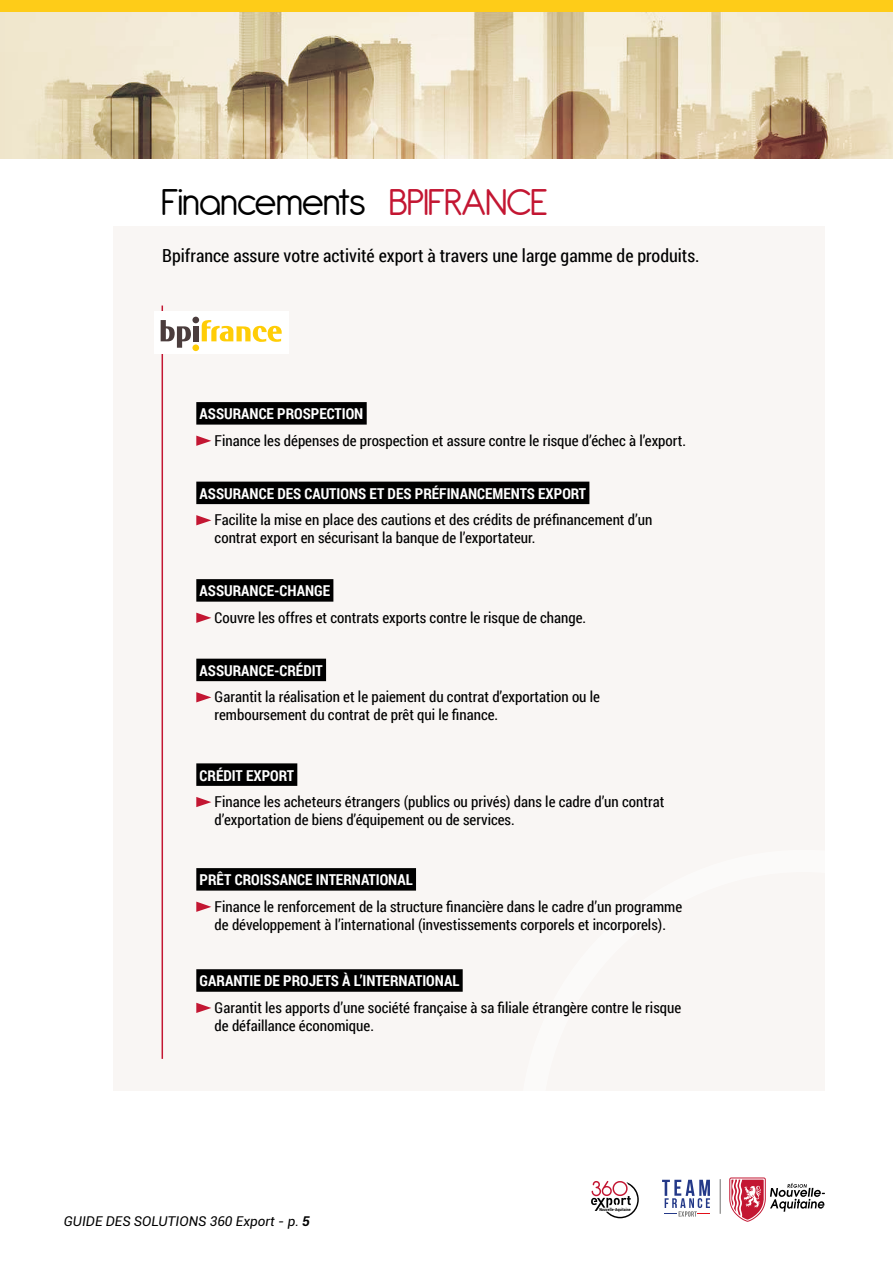
<style>
.page{position:relative;width:893px;height:1263px;background:#fff}
.page>*{position:absolute;margin:0;border:0;box-sizing:border-box;transform-origin:0 0}
.t1{font:40.5px "Antipasto";color:#000}
.t2{font:18px "Roboto Condensed";color:#000}
.t3{font:15px/18px "Roboto Condensed";color:#000}
.t4{font:700 15px "Roboto Condensed";color:#fff}
.t5{font:italic 13.5px "Roboto";color:#000}
.t6{font:700 condensed 4.2px "Roboto";color:#000}
.s1{color:#c31632}
.s2{font-weight:700}
</style>
<div class="page">
<svg style="left:1px;top:12px;width:892px;height:146px;background:#ddceb1"></svg>
<hr style="left:0;top:0;width:1px;height:158px;background:#c31632">
<div style="left:0;top:0;width:893px;height:12px;background:#fecc18"></div>
<div style="left:113px;top:226px;width:712px;height:865px;background:#f9f6f4"></div>
<hr style="left:162px;top:306px;width:1px;height:753px;background:#c31632">
<div style="left:155px;top:311px;width:134px;height:42px;background:#fff"></div>
<svg style="left:161px;top:320px;width:30px;height:28px"></svg>
<div style="left:193px;top:326px;width:5px;height:15px;background:#4b3d3d"></div>
<svg style="left:202px;top:320px;width:80px;height:22px"></svg>
<div style="left:192px;top:317px;width:7px;height:6px;background:#4b3d3d;border-radius:50%"></div>
<div style="left:192px;top:344px;width:7px;height:7px;background:#ffcd06;border-radius:50%"></div>
<svg style="left:591px;top:1177px;width:234px;height:45px"></svg>
<div style="left:196px;top:402px;width:171px;height:23px;background:#000"></div>
<div style="left:196px;top:482px;width:393px;height:22px;background:#000"></div>
<div style="left:196px;top:579px;width:137px;height:23px;background:#000"></div>
<div style="left:196px;top:659px;width:130px;height:22px;background:#000"></div>
<div style="left:196px;top:763px;width:101px;height:23px;background:#000"></div>
<div style="left:196px;top:868px;width:220px;height:23px;background:#000"></div>
<div style="left:196px;top:969px;width:267px;height:23px;background:#000"></div>
<svg style="left:196px;top:436px;width:15px;height:10px"></svg>
<svg style="left:196px;top:515px;width:15px;height:10px"></svg>
<svg style="left:196px;top:613px;width:15px;height:10px"></svg>
<svg style="left:196px;top:692px;width:15px;height:10px"></svg>
<svg style="left:196px;top:797px;width:15px;height:10px"></svg>
<svg style="left:196px;top:902px;width:15px;height:10px"></svg>
<svg style="left:196px;top:1003px;width:15px;height:10px"></svg>
<h1 class="t1" style="left:162px;top:178px;width:386px">Financements <span class="s1">BPIFRANCE</span></h1>
<p class="t2" style="left:162px;top:243px;width:539px">Bpifrance assure votre activité export à travers une large gamme de produits.</p>
<p class="t4" style="left:200px;top:403px;width:165px">ASSURANCE PROSPECTION</p>
<p class="t3" style="left:215px;top:431px;width:473px">Finance les dépenses de prospection et assure contre le risque d’échec à l’export.</p>
<p class="t4" style="left:200px;top:483px;width:388px">ASSURANCE DES CAUTIONS ET DES PRÉFINANCEMENTS EXPORT</p>
<p class="t3" style="left:215px;top:510px;width:439px">Facilite la mise en place des cautions et des crédits de préfinancement d’un contrat export en sécurisant la banque de l’exportateur.</p>
<p class="t4" style="left:200px;top:580px;width:132px">ASSURANCE-CHANGE</p>
<p class="t3" style="left:215px;top:608px;width:373px">Couvre les offres et contrats exports contre le risque de change.</p>
<p class="t4" style="left:200px;top:660px;width:125px">ASSURANCE-CRÉDIT</p>
<p class="t3" style="left:215px;top:687px;width:387px">Garantit la réalisation et le paiement du contrat d’exportation ou le remboursement du contrat de prêt qui le finance.</p>
<p class="t4" style="left:200px;top:765px;width:96px">CRÉDIT EXPORT</p>
<p class="t3" style="left:215px;top:792px;width:451px">Finance les acheteurs étrangers (publics ou privés) dans le cadre d’un contrat d’exportation de biens d’équipement ou de services.</p>
<p class="t4" style="left:200px;top:869px;width:215px">PRÊT CROISSANCE INTERNATIONAL</p>
<p class="t3" style="left:215px;top:897px;width:469px">Finance le renforcement de la structure financière dans le cadre d’un programme de développement à l’international (investissements corporels et incorporels).</p>
<p class="t4" style="left:200px;top:970px;width:261px">GARANTIE DE PROJETS À L’INTERNATIONAL</p>
<p class="t3" style="left:215px;top:998px;width:468px">Garantit les apports d’une société française à sa filiale étrangère contre le risque de défaillance économique.</p>
<p class="t5" style="left:64px;top:1212px;width:248px">GUIDE DES SOLUTIONS 360 Export - p. <span class="s2">5</span></p>
<p class="t6" style="left:599px;top:1206px;width:33px">Nouvelle-Aquitaine</p>
</div>
